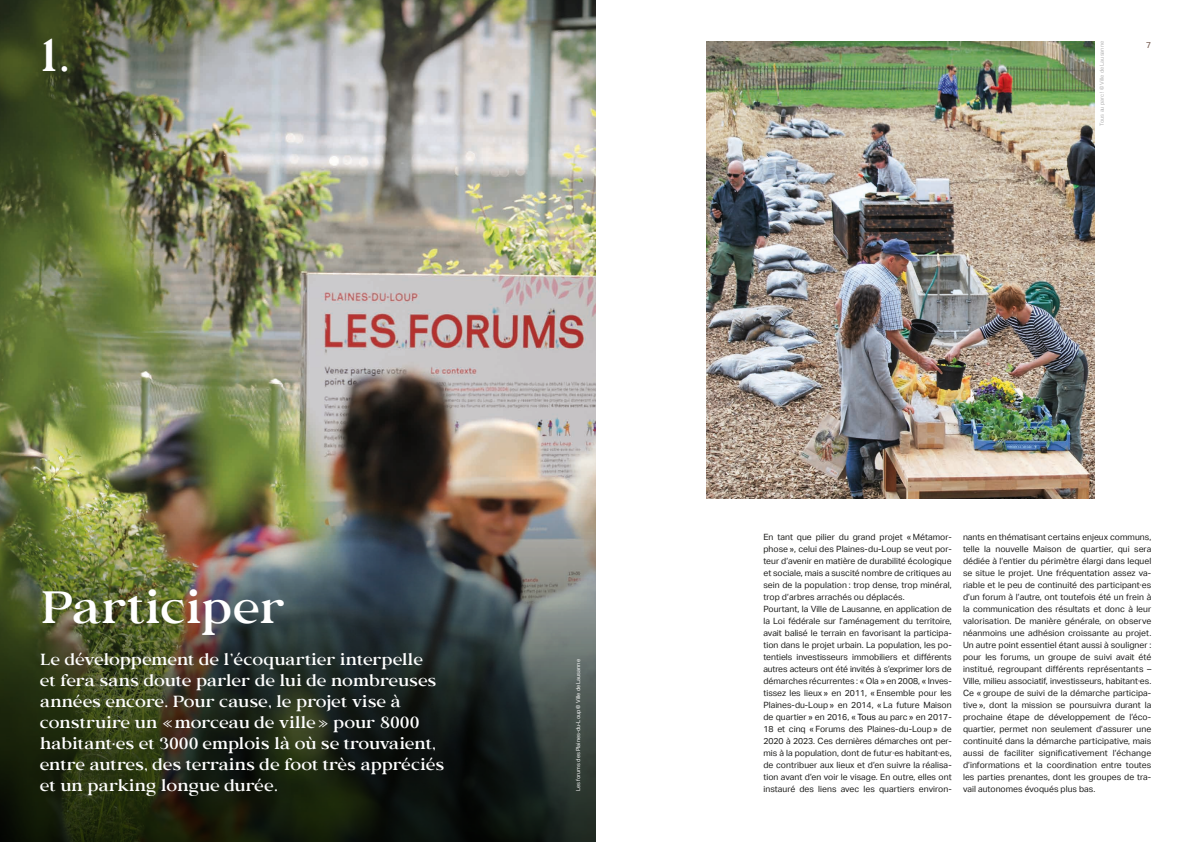
<style>
.page{position:relative;width:1191px;height:842px;background:#fff}
.page>*{position:absolute;margin:0;border:0;box-sizing:border-box;transform-origin:0 0}
.t1{font:500 45px "Bosca";letter-spacing:-.01em;color:#fff}
.t2{font:500 16px/21px "Bosca";letter-spacing:-.01em;color:#fff}
.t3{font:8.6px/12px "Aktiv Grotesk";color:#1d1d1b}
.t4{font:8.6px "Aktiv Grotesk";color:#71564b}
.t5{font:5.5px "Aktiv Grotesk";color:#fff}
.t6{font:5.5px "Aktiv Grotesk";color:#b2b2b2}
.s1{color:#000}
</style>
<div class="page">
<img style="left:0;top:0;width:595px;height:463px">
<img style="left:0;top:463px;width:595px;height:379px">
<img style="left:706px;top:42px;width:388px;height:457px">
<h1 class="t1" style="left:40px;top:29px;width:31px">1.</h1>
<p class="t6" style="left:1098px;top:126px;width:86px;rotate:-90deg">Tous au parc ! © Ville de Lausanne</p>
<p class="t4" style="left:1146px;top:40px;width:7px">7</p>
<h1 class="t1" style="left:40px;top:581px;width:247px">Participer</h1>
<p class="t2" style="left:40px;top:649px;width:406px">Le développement de l’écoquartier interpelle<br>et fera sans doute parler de lui de nombreuses années encore. Pour cause, le projet vise à construire un «morceau de ville» pour 8000 habitant.es et 3000 emplois là où se trouvaient, entre autres, des terrains de foot très appréciés et un parking longue durée.</p>
<p class="t5" style="left:575px;top:791px;width:133px;rotate:-90deg">Les forums des Plaines-du-Loup © Ville de Lausanne</p>
<p class="t3" style="left:763px;top:531px;width:190px">En tant que pilier du grand projet « Métamor&shy;phose », celui des Plaines-du-Loup se veut por&shy;teur d’avenir en matière de durabilité écologique et sociale, mais a suscité nombre de critiques au sein de la population : trop dense, trop minéral, trop d’arbres arrachés ou déplacés.<br>Pourtant, la Ville de Lausanne, en application de la Loi fédérale sur l’aménagement du territoire, avait balisé le terrain en favorisant la participa&shy;tion dans le projet urbain. La population, les po&shy;tentiels investisseurs immobiliers et différents autres acteurs ont été invités à s’exprimer lors de démarches récurrentes : « Ola » en 2008, « Inves&shy;tissez les lieux » en 2011, « Ensemble pour les Plaines-du-Loup » en 2014, « La future Maison de quartier » en 2016, « <span class="s1">Tous</span> au parc » en 2017- 18 et cinq « Forums des Plaines-du-Loup » de 2020 à 2023. Ces dernières démarches ont per&shy;mis à la population, dont de futur∙es habitant∙es, de contribuer aux lieux et d’en suivre la réalisa&shy;tion avant d’en voir le visage. En outre, elles ont instauré des liens avec les quartiers environ-</p>
<p class="t3" style="left:963px;top:531px;width:190px;text-align:justify">nants en thématisant certains enjeux communs, telle la nouvelle Maison de quartier, qui sera dédiée à l’entier du périmètre élargi dans lequel se situe le projet. Une fréquentation assez va&shy;riable et le peu de continuité des participant∙es d’un forum à l’autre, ont toutefois été un frein à la communication des résultats et donc à leur valorisation. De manière générale, on observe néanmoins une adhésion croissante au projet.<br>Un autre point essentiel étant aussi à souligner : pour les forums, un groupe de suivi avait été institué, regroupant différents représentants – Ville, milieu associatif, investisseurs, habitant∙es.<br>Ce « groupe de suivi de la démarche participa&shy;tive », dont la mission se poursuivra durant la prochaine étape de développement de l’éco&shy;quartier, permet non seulement d’assurer une continuité dans la démarche participative, mais aussi de faciliter significativement l’échange d’informations et la coordination entre toutes les parties prenantes, dont les groupes de tra-</p>
<p class="t3" style="left:963px;top:783px;width:134px">vail autonomes évoqués plus bas.</p>
</div>
